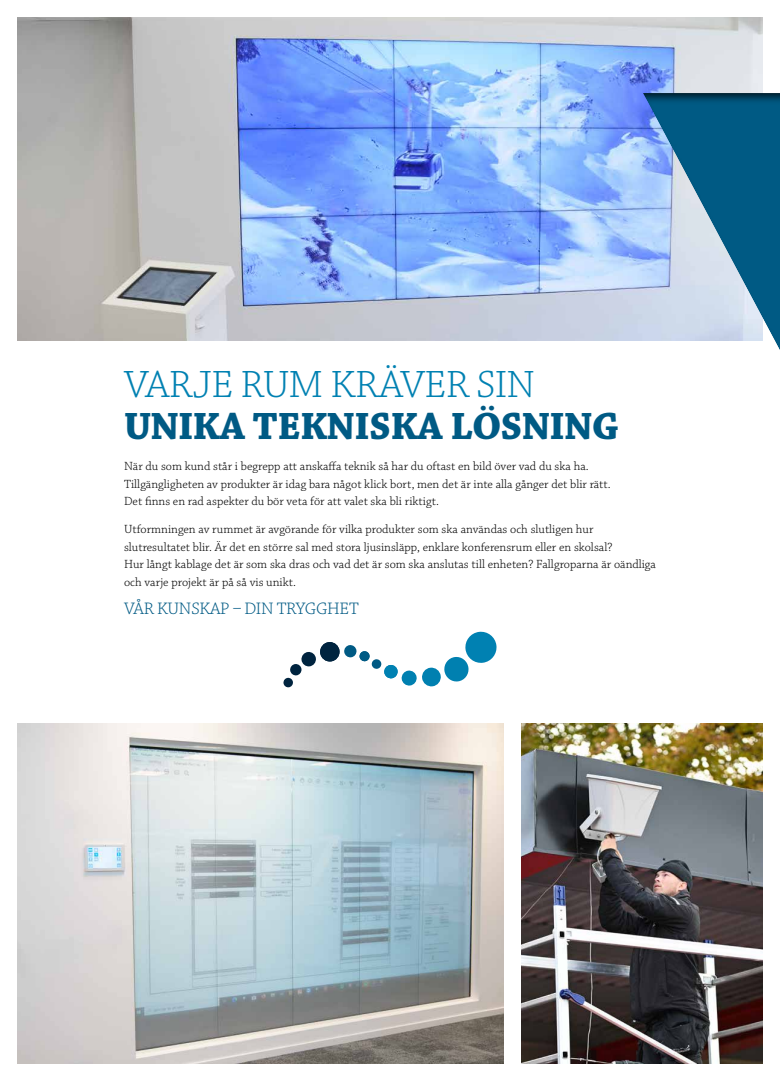
<style>
.page{position:relative;width:780px;height:1081px;background:#fff}
.page>*{position:absolute;margin:0;border:0;box-sizing:border-box;transform-origin:0 0}
.t1{font:700 40px "Chaparral Pro";letter-spacing:-.02em;color:#005a84}
.t2{font:300 40px "Chaparral Pro";letter-spacing:-.02em;color:#0081b2}
.t3{font:300 17.5px "Chaparral Pro";letter-spacing:-.02em;color:#005a84}
.t4{font:300 12.5px/17.5px "Chaparral Pro";color:#000}
</style>
<div class="page">
<div style="left:290px;top:664px;width:12px;height:12px;background:#00243f;border-radius:50%"></div>
<svg style="left:283px;top:677px;width:10px;height:10px"></svg>
<div style="left:371px;top:659px;width:10px;height:10px;background:#005a84;border-radius:4px"></div>
<svg style="left:301px;top:642px;width:69px;height:25px"></svg>
<svg style="left:384px;top:631px;width:113px;height:56px"></svg>
<img style="left:18px;top:18px;width:744px;height:322px">
<img style="left:18px;top:723px;width:485px;height:340px">
<img style="left:521px;top:723px;width:241px;height:340px">
<div style="left:641px;top:91px;width:139px;height:275px;background:#000;opacity:.75"></div>
<h1 class="t2" style="left:124px;top:363px;width:412px">VARJE RUM KRÄVER SIN</h1>
<h1 class="t1" style="left:124px;top:402px;width:496px">UNIKA TEKNISKA LÖSNING</h1>
<p class="t4" style="left:124px;top:458px;width:488px">När du som kund står i begrepp att anskaffa teknik så har du oftast en bild över vad du ska ha.<br>Tillgängligheten av produkter är idag bara något klick bort, men det är inte alla gånger det blir rätt.<br>Det finns en rad aspekter du bör veta för att valet ska bli riktigt.</p>
<p class="t4" style="left:124px;top:521px;width:533px">Utformningen av rummet är avgörande för vilka produkter som ska användas och slutligen hur slutresultatet blir. Är det en större sal med stora ljusinsläpp, enklare konferensrum eller en skolsal?<br>Hur långt kablage det är som ska dras och vad det är som ska anslutas till enheten? Fallgroparna är oändliga och varje projekt är på så vis unikt.</p>
<h2 class="t3" style="left:124px;top:599px;width:236px">VÅR KUNSKAP – DIN TRYGGHET</h2>
</div>
